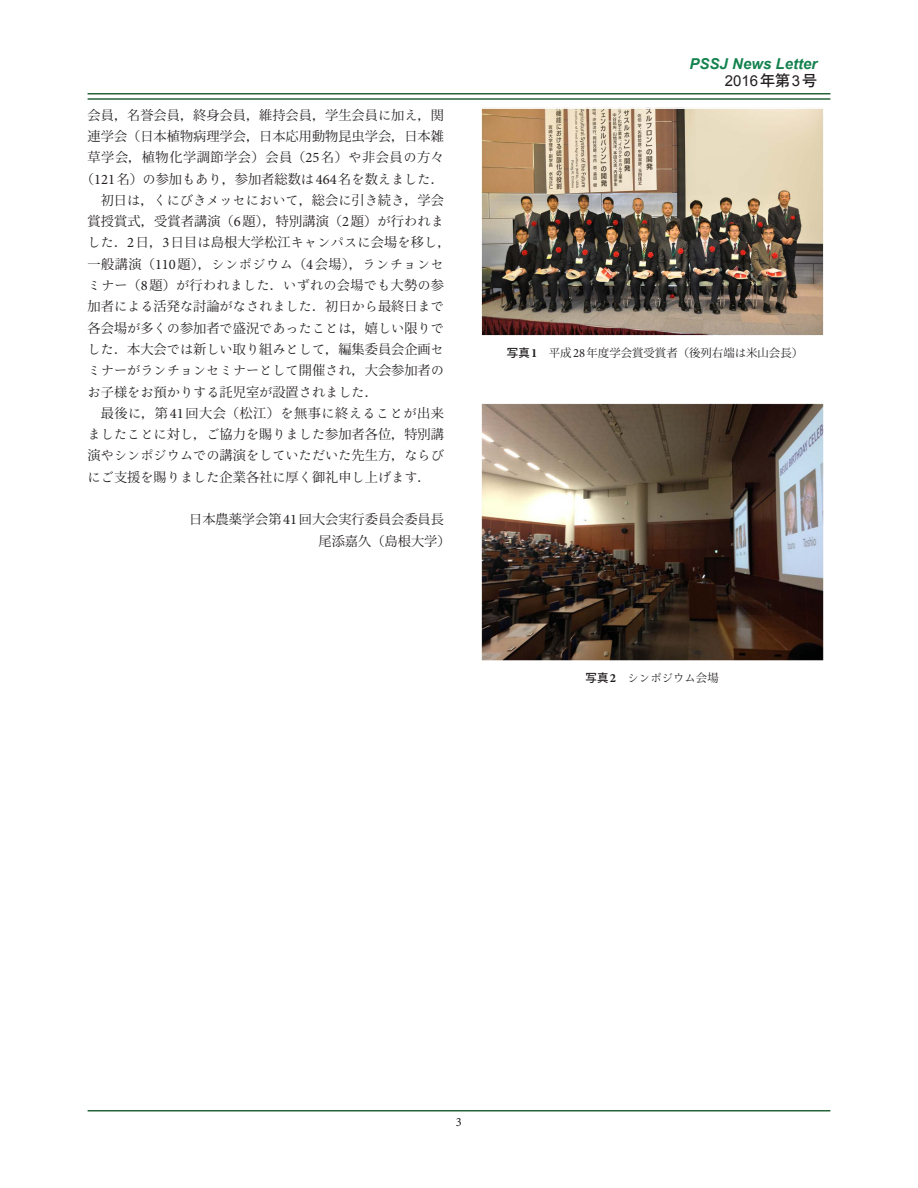
<style>
.page{position:relative;width:918px;height:1188px;background:#fff}
.page>*{position:absolute;margin:0;border:0;box-sizing:border-box;transform-origin:0 0}
.t1{font:italic 700 15px/16.5px "Arial";color:#13824e;text-align:right}
.t2{font:13.2px/21.3px "Koz Min Pr 6 N";color:#231f20}
.t3{font:13.2px/21.3px "Ryo Text Plus N";color:#231f20}
.t4{font:12.6px "Minion Pro";color:#231f20}
.t5{font:11.4px "Koz Min Pr 6 N";color:#231f20}
.t6{font:11.4px "Ryo Text Plus N";color:#231f20}
.s1{font-family:"Ryo Text Plus N"}
.s2{font-family:"Minion Pro";font-size:14.55px}
.s3{font-family:"Koz Min Pr 6 N"}
.s4{font-weight:400;font-style:normal;color:#231f20}
.s5{font-family:"Koz Go Pr 6 N";font-weight:500;font-style:normal;color:#231f20}
.s6{font-family:"Koz Go Pr 6 N";font-weight:500}
.s7{font-family:"Minion Pro";font-weight:700;font-size:12.6px}
.s8{font-family:"Minion Pro";font-size:12.6px}
</style>
<div class="page">
<img style="left:481px;top:108px;width:342px;height:228px">
<img style="left:481px;top:404px;width:342px;height:257px">
<hr style="left:88px;top:93px;width:742px;height:1px;background:#266339">
<hr style="left:88px;top:98px;width:742px;height:2px;background:#266339">
<hr style="left:88px;top:1110px;width:742px;height:2px;background:#266339">
<p class="t2" style="left:81px;top:104px;width:365px;text-align:center">会員，名誉会員，終身会員，維持会員，学生会員<span class="s1">に</span>加<span class="s1">え</span>，関連学会（日本植物病理学会，日本応用動物昆虫学会，日本雑草学会，植物化学調節学会）会員（<span class="s2">25</span>名）<span class="s1">や</span>非会員<span class="s1">の</span>方々（<span class="s2">121</span>名）<span class="s1">の</span>参加<span class="s1">もあり</span>，参加者総数<span class="s1">は</span><span class="s2">464</span>名<span class="s1">を</span>数<span class="s1">えました</span>．</p>
<p class="t3" style="left:101px;top:189px;width:345px"><span class="s3">初日</span>は<span class="s3">，</span>くにびきメッセにおいて<span class="s3">，総会</span>に<span class="s3">引</span>き<span class="s3">続</span>き<span class="s3">，学会</span></p>
<p class="t2" style="left:88px;top:211px;width:365px">賞授賞式，受賞者講演（<span class="s2">6</span>題），特別講演（<span class="s2">2</span>題）<span class="s1">が</span>行<span class="s1">われました</span>．<span class="s2">2</span>日，<span class="s2">3</span>日目<span class="s1">は</span>島根大学松江<span class="s1">キャンパスに</span>会場<span class="s1">を</span>移<span class="s1">し</span>，一般講演（<span class="s2">110</span>題），<span class="s1">シンポジウム</span>（<span class="s2">4</span>会場），<span class="s1">ランチョンセ</span></p>
<p class="t3" style="left:88px;top:275px;width:358px;text-align:justify">ミナー<span class="s3">（</span><span class="s2">8</span><span class="s3">題）</span>が<span class="s3">行</span>われました<span class="s3">．</span>いずれの<span class="s3">会場</span>でも<span class="s3">大勢</span>の<span class="s3">参加者</span>による<span class="s3">活発</span>な<span class="s3">討論</span>がなされました<span class="s3">．初日</span>から<span class="s3">最終日</span>まで<span class="s3">各会場</span>が<span class="s3">多</span>くの<span class="s3">参加者</span>で<span class="s3">盛況</span>であったことは<span class="s3">，嬉</span>しい<span class="s3">限</span>りで</p>
<p class="t2" style="left:88px;top:339px;width:358px"><span class="s1">した</span>．本大会<span class="s1">では</span>新<span class="s1">しい</span>取<span class="s1">り</span>組<span class="s1">みとして</span>，編集委員会企画<span class="s1">セ</span></p>
<p class="t3" style="left:88px;top:360px;width:358px">ミナーがランチョンセミナーとして<span class="s3">開催</span>され<span class="s3">，大会参加者</span>のお<span class="s3">子様</span>をお<span class="s3">預</span>かりする<span class="s3">託児室</span>が<span class="s3">設置</span>されました<span class="s3">．</span></p>
<p class="t2" style="left:88px;top:403px;width:358px;text-align:right">最後<span class="s1">に</span>，第<span class="s2">41</span>回大会（松江）<span class="s1">を</span>無事<span class="s1">に</span>終<span class="s1">えることが</span>出来<span class="s1">ましたことに</span>対<span class="s1">し</span>，<span class="s1">ご</span>協力<span class="s1">を</span>賜<span class="s1">りました</span>参加者各位，特別講</p>
<p class="t3" style="left:88px;top:445px;width:358px"><span class="s3">演</span>やシンポジウムでの<span class="s3">講演</span>をしていただいた<span class="s3">先生方，</span>ならびにご<span class="s3">支援</span>を<span class="s3">賜</span>りました<span class="s3">企業各社</span>に<span class="s3">厚</span>く<span class="s3">御礼申</span>し<span class="s3">上</span>げます<span class="s3">．</span></p>
<p class="t2" style="left:319px;top:509px;width:134px;text-indent:-129px">日本農薬学会第<span class="s2">41</span>回大会実行委員会委員長尾添嘉久（島根大学）</p>
<p class="t1" style="left:690px;top:56px;width:129px">PSSJ News Letter<br><span class="s4">2016</span><span class="s5">年第</span><span class="s4">3</span><span class="s5">号</span></p>
<p class="t5" style="left:507px;top:347px;width:298px"><span class="s6">写真</span><span class="s7">1</span>　平成<span class="s8">28</span>年度学会賞受賞者（後列右端<span class="s1">は</span>米山会長）</p>
<p class="t6" style="left:586px;top:671px;width:135px"><span class="s6">写真</span><span class="s7">2</span> シンポジウム<span class="s3">会場</span></p>
<p class="t4" style="left:456px;top:1114px;width:8px">3</p>
</div>
